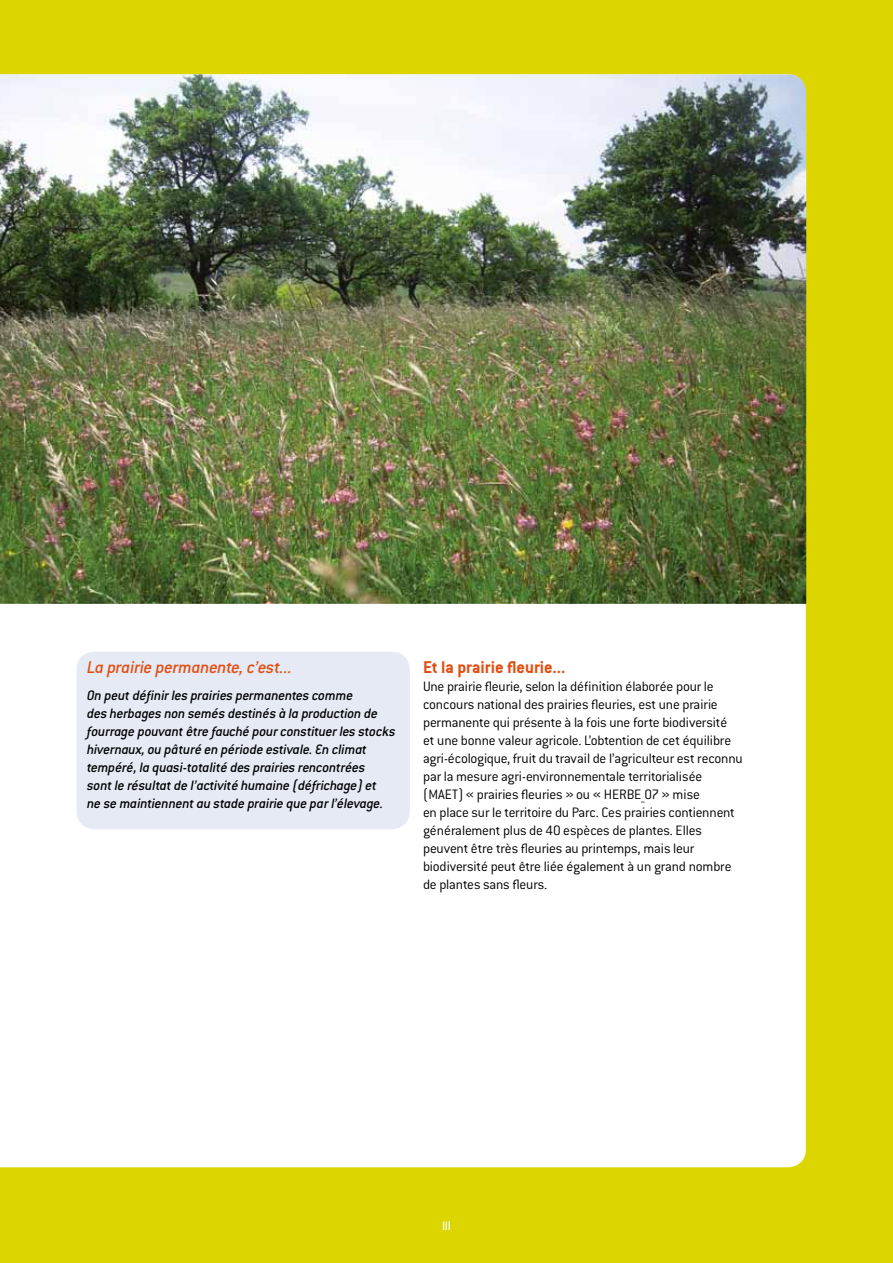
<style>
.page{position:relative;width:893px;height:1263px;background:#ddd500}
.page>*{position:absolute;margin:0;border:0;box-sizing:border-box;transform-origin:0 0}
.t1{font:italic 500 18.75px "Conduit ITC";letter-spacing:-.015em;color:#e14e12}
.t2{font:700 18.75px "Conduit ITC";color:#e14e12}
.t3{font:300 15px/18px "Conduit ITC";letter-spacing:-.015em;color:#000}
.t4{font:italic 500 15px/18px "Conduit ITC";letter-spacing:-.015em;color:#000}
.t5{font:500 13.5px "Conduit ITC";color:#fff}
</style>
<div class="page">
<div style="left:0;top:604px;width:806px;height:563px;background:#fff"></div>
<div style="left:77px;top:652px;width:333px;height:177px;background:#e5eaf5;border-radius:18px"></div>
<img style="left:0;top:74px;width:806px;height:530px">
<p class="t1" style="left:87px;top:657px;width:207px">La prairie permanente, c’est...</p>
<p class="t4" style="left:87px;top:686px;width:310px">On peut définir les prairies permanentes comme<br>des herbages non semés destinés à la production de fourrage pouvant être fauché pour constituer les stocks hivernaux, ou pâturé en période estivale. En climat tempéré, la quasi-totalité des prairies rencontrées<br>sont le résultat de l’activité humaine (défrichage) et<br>ne se maintiennent au stade prairie que par l’élevage.</p>
<p class="t2" style="left:423px;top:657px;width:144px">Et la prairie fleurie...</p>
<p class="t3" style="left:423px;top:678px;width:321px">Une prairie fleurie, selon la définition élaborée pour le concours national des prairies fleuries, est une prairie permanente qui présente à la fois une forte biodiversité<br>et une bonne valeur agricole. L’obtention de cet équilibre agri-écologique, fruit du travail de l’agriculteur est reconnu par la mesure agri-environnementale territorialisée (MAET) « prairies fleuries » ou « HERBE_07 » mise<br>en place sur le territoire du Parc. Ces prairies contiennent généralement plus de 40 espèces de plantes. Elles peuvent être très fleuries au printemps, mais leur biodiversité peut être liée également à un grand nombre de plantes sans fleurs.</p>
<p class="t5" style="left:442px;top:1218px;width:10px">III</p>
</div>
